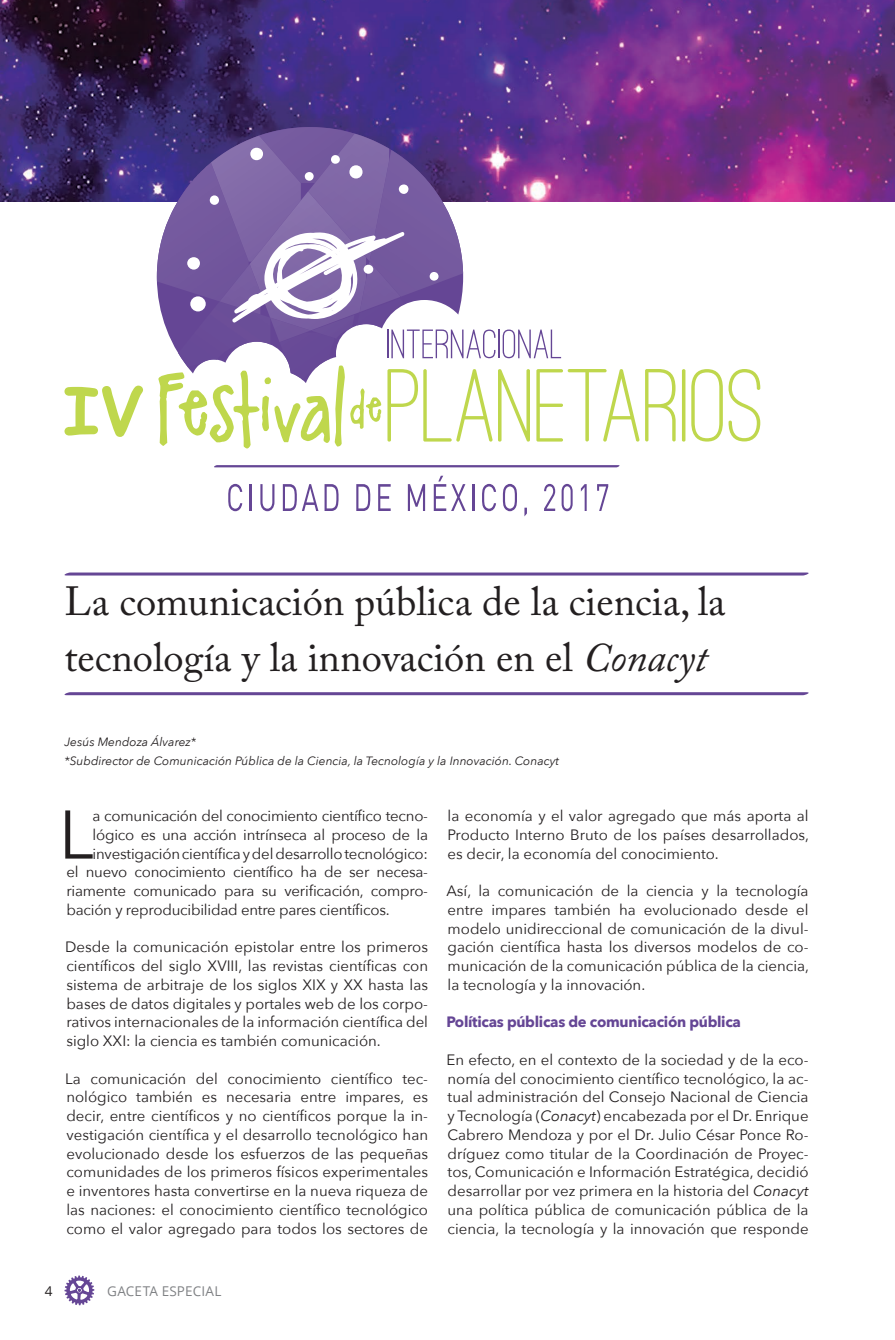
<style>
.page{position:relative;width:895px;height:1340px;background:#fff}
.page>*{position:absolute;margin:0;border:0;box-sizing:border-box;transform-origin:0 0}
.t1{font:67.95px "Avenir Next";color:#231f20}
.t2{font:40.5px/56.2px "Adobe Caslon Pro";color:#231f20}
.t3{font:15px/18.8px "Avenir Next";letter-spacing:-.015em;color:#231f20;text-align:justify}
.t4{font:700 15px "Avenir Next";letter-spacing:-.02em;color:#654695}
.t5{font:13.5px "Open Sans";letter-spacing:.01em;color:#808285}
.t6{font:13.5px "Open Sans";color:#231f20}
.t7{font:italic 12px/18.8px "Avenir Next";color:#231f20}
.s1{font-style:italic}
</style>
<div class="page">
<svg style="left:64px;top:1275px;width:30px;height:30px"></svg>
<img style="left:0;top:0;width:894px;height:201px">
<svg style="left:214px;top:465px;width:406px;height:2px"></svg>
<svg style="left:157px;top:127px;width:306px;height:232px"></svg>
<img style="left:157px;top:140px;width:74px;height:161px">
<img style="left:259px;top:127px;width:105px;height:9px">
<img style="left:211px;top:136px;width:59px;height:126px">
<img style="left:279px;top:358px;width:55px;height:7px">
<img style="left:389px;top:138px;width:74px;height:93px">
<img style="left:178px;top:301px;width:92px;height:64px">
<img style="left:219px;top:264px;width:12px;height:50px">
<img style="left:270px;top:134px;width:119px;height:97px">
<img style="left:249px;top:191px;width:117px;height:40px">
<svg style="left:387px;top:369px;width:105px;height:73px"></svg>
<svg style="left:498px;top:369px;width:32px;height:72px"></svg>
<svg style="left:536px;top:369px;width:103px;height:73px"></svg>
<svg style="left:645px;top:369px;width:30px;height:72px"></svg>
<svg style="left:681px;top:369px;width:4px;height:72px"></svg>
<svg style="left:691px;top:369px;width:31px;height:72px"></svg>
<svg style="left:728px;top:369px;width:32px;height:72px"></svg>
<div style="left:190px;top:296px;width:16px;height:15px;background:#fff;border-radius:50%"></div>
<div style="left:187px;top:257px;width:13px;height:13px;background:#fff;border-radius:50%"></div>
<div style="left:305px;top:172px;width:8px;height:9px;background:#fff;border-radius:50%"></div>
<div style="left:331px;top:155px;width:9px;height:9px;background:#fff;border-radius:50%"></div>
<div style="left:349px;top:165px;width:13px;height:13px;background:#fff;border-radius:50%"></div>
<svg style="left:398px;top:184px;width:10px;height:10px"></svg>
<div style="left:210px;top:195px;width:9px;height:10px;background:#fff;border-radius:50%"></div>
<div style="left:250px;top:148px;width:13px;height:12px;background:#fff;border-radius:50%"></div>
<svg style="left:231px;top:231px;width:330px;height:127px"></svg>
<svg style="left:158px;top:365px;width:223px;height:83px"></svg>
<svg style="left:228px;top:484px;width:14px;height:27px"></svg>
<hr style="left:250px;top:484px;width:2px;height:27px;background:#654695">
<svg style="left:260px;top:484px;width:14px;height:27px"></svg>
<svg style="left:283px;top:484px;width:35px;height:27px"></svg>
<svg style="left:324px;top:484px;width:14px;height:27px"></svg>
<svg style="left:356px;top:484px;width:14px;height:27px"></svg>
<svg style="left:378px;top:484px;width:12px;height:27px"></svg>
<svg style="left:407px;top:484px;width:18px;height:27px"></svg>
<svg style="left:433px;top:476px;width:32px;height:35px"></svg>
<hr style="left:472px;top:484px;width:2px;height:27px;background:#654695">
<svg style="left:482px;top:484px;width:14px;height:27px"></svg>
<svg style="left:502px;top:484px;width:15px;height:27px"></svg>
<svg style="left:524px;top:507px;width:2px;height:9px"></svg>
<svg style="left:544px;top:484px;width:11px;height:27px"></svg>
<svg style="left:561px;top:484px;width:11px;height:27px"></svg>
<svg style="left:580px;top:484px;width:6px;height:27px"></svg>
<svg style="left:597px;top:484px;width:11px;height:27px"></svg>
<svg style="left:64px;top:385px;width:79px;height:52px"></svg>
<svg style="left:64px;top:692px;width:745px;height:3px;background:#70539c"></svg>
<svg style="left:64px;top:572px;width:745px;height:3px;background:#8067a7"></svg>
<h2 class="t2" style="left:64px;top:572px;width:662px">La comunicación pública de la ciencia, la tecnología y la innovación en el <span class="s1">Conacyt</span></h2>
<p class="t7" style="left:64px;top:732px;width:496px">Jesús Mendoza Álvarez*<br>*Subdirector de Comunicación Pública de la Ciencia, la Tecnología y la Innovación. Conacyt</p>
<h1 class="t1" style="left:59px;top:777px;width:36px">L</h1>
<p class="t3" style="left:92px;top:806px;width:337px">a comunicación del conocimiento científico tecno-</p>
<p class="t3" style="left:92px;top:824px;width:337px">lógico es una acción intrínseca al proceso de la</p>
<p class="t3" style="left:92px;top:843px;width:337px">investigación científica y del desarrollo tecnológico:</p>
<p class="t3" style="left:66px;top:862px;width:363px">el nuevo conocimiento científico ha de ser necesa-</p>
<p class="t3" style="left:66px;top:881px;width:363px">riamente comunicado para su verificación, compro-</p>
<p class="t3" style="left:66px;top:899px;width:325px">bación y reproducibilidad entre pares científicos.</p>
<p class="t3" style="left:65px;top:937px;width:364px">Desde la comunicación epistolar entre los primeros científicos del siglo XVIII, las revistas científicas con sistema de arbitraje de los siglos XIX y XX hasta las bases de datos digitales y portales web de los corpo&shy;rativos internacionales de la información científica del siglo XXI: la ciencia es también comunicación.</p>
<p class="t3" style="left:65px;top:1068px;width:364px">La comunicación del conocimiento científico tec&shy;nológico también es necesaria entre impares, es decir, entre científicos y no científicos porque la in&shy;vestigación científica y el desarrollo tecnológico han evolucionado desde los esfuerzos de las pequeñas comunidades de los primeros físicos experimentales e inventores hasta convertirse en la nueva riqueza de las naciones: el conocimiento científico tecnológico como el valor agregado para todos los sectores de</p>
<p class="t3" style="left:447px;top:806px;width:363px">la economía y el valor agregado que más aporta al Producto Interno Bruto de los países desarrollados, es decir, la economía del conocimiento.</p>
<p class="t3" style="left:446px;top:881px;width:364px">Así, la comunicación de la ciencia y la tecnología entre impares también ha evolucionado desde el modelo unidireccional de comunicación de la divul&shy;gación científica hasta los diversos modelos de co&shy;municación de la comunicación pública de la ciencia, la tecnología y la innovación.</p>
<p class="t4" style="left:446px;top:1009px;width:296px">Políticas públicas de comunicación pública</p>
<p class="t3" style="left:446px;top:1049px;width:363px">En efecto, en el contexto de la sociedad y de la eco&shy;nomía del conocimiento científico tecnológico, la ac&shy;tual administración del Consejo Nacional de Ciencia y Tecnología (<span class="s1">Conacyt</span>) encabezada por el Dr. Enrique Cabrero Mendoza y por el Dr. Julio César Ponce Ro&shy;dríguez como titular de la Coordinación de Proyec&shy;tos, Comunicación e Información Estratégica, decidió desarrollar por vez primera en la historia del <span class="s1">Conacyt </span>una política pública de comunicación pública de la ciencia, la tecnología y la innovación que responde</p>
<p class="t6" style="left:45px;top:1281px;width:9px">4</p>
<p class="t5" style="left:107px;top:1281px;width:116px">GACETA ESPECIAL</p>
</div>
